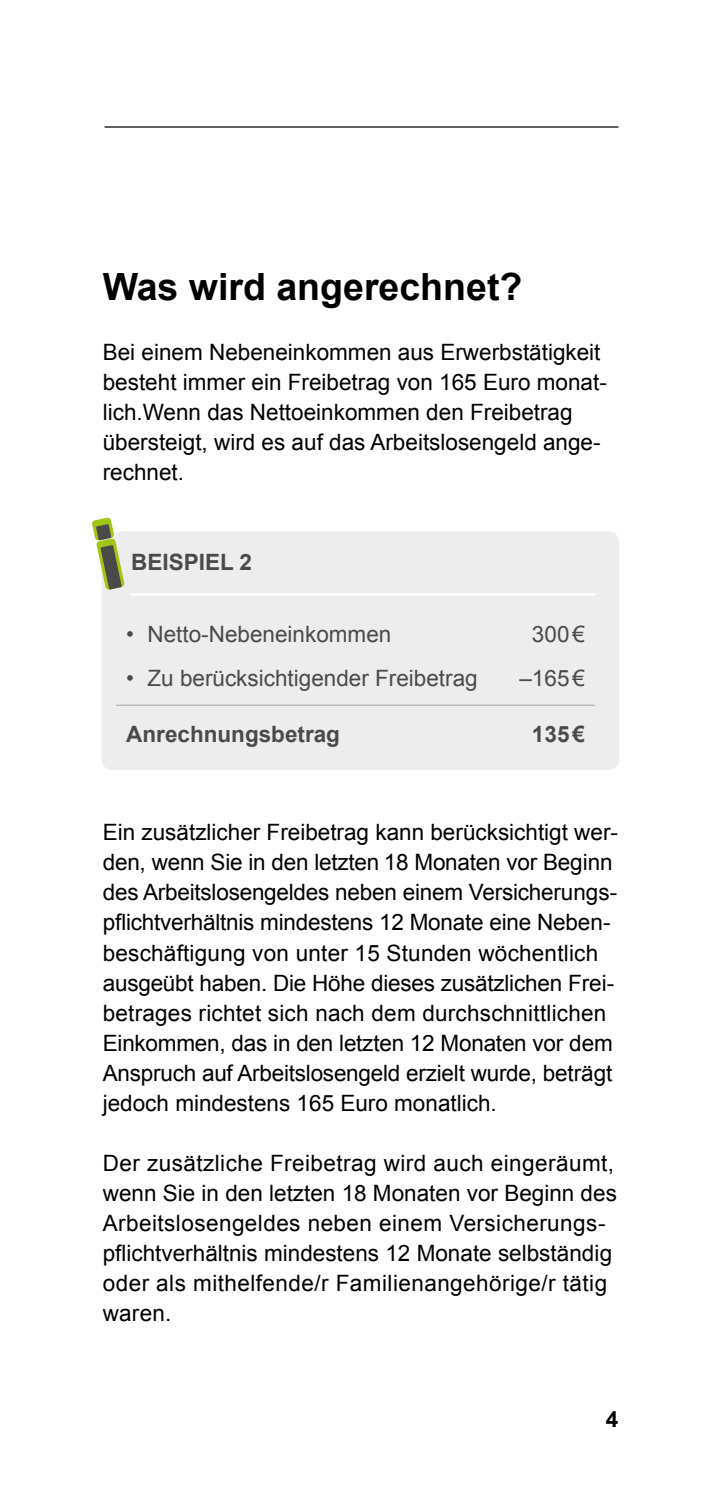
<style>
.page{position:relative;width:723px;height:1489px;background:#fff}
.page>*{position:absolute;margin:0;border:0;box-sizing:border-box;transform-origin:0 0}
.t1{font:700 37.5px "Arial";color:#000}
.t2{font:22.5px/30px "Arial";color:#000}
.t3{font:22.5px/30px "Arial";letter-spacing:.02em;color:#000}
.P_Tabelle{font:22.5px "Arial";color:#4a4a49}
.BoxHead{font:700 22.5px "Arial";color:#4a4a49}
.Li_Tabelle{font:22.5px "Arial";color:#4a4a49}
.P_Tabelle-2{font:700 22.5px "Arial";color:#4a4a49}
.t4{font:700 22.5px "Arial";color:#000}
</style>
<div class="page">
<div style="left:102px;top:531px;width:517px;height:238px;background:#ededed;border-radius:11px"></div>
<hr style="left:131px;top:593px;width:464px;height:2px;background:#fff">
<svg style="left:92px;top:517px;width:33px;height:73px"></svg>
<hr style="left:116px;top:704px;width:393px;height:1px;background:#b3b2b2">
<hr style="left:509px;top:704px;width:86px;height:1px;background:#b3b2b2">
<hr style="left:105px;top:126px;width:513px;height:2px;background:#000">
<h1 class="t1" style="left:103px;top:262px;width:421px">Was wird angerechnet?</h1>
<p class="t2" style="left:103px;top:337px;width:505px">Bei einem Nebeneinkommen aus Erwerbstätigkeit besteht immer ein Freibetrag von 165 Euro monat&shy;lich.Wenn das Nettoeinkommen den Freibetrag übersteigt, wird es auf das Arbeitslosengeld ange&shy;rechnet.</p>
<p class="BoxHead" style="left:131px;top:547px;width:122px">BEISPIEL 2</p>
<p class="P_Tabelle" style="left:126px;top:619px;width:267px">• Netto-Nebeneinkommen</p>
<p class="Li_Tabelle" style="left:532px;top:619px;width:54px">300€</p>
<p class="P_Tabelle" style="left:126px;top:663px;width:353px">• Zu berücksichtigender Freibetrag</p>
<p class="P_Tabelle" style="left:519px;top:663px;width:67px">–165€</p>
<p class="BoxHead" style="left:126px;top:718px;width:215px">Anrechnungsbetrag</p>
<p class="P_Tabelle-2" style="left:532px;top:718px;width:54px">135€</p>
<p class="t2" style="left:103px;top:817px;width:517px">Ein zusätzlicher Freibetrag kann berücksichtigt wer&shy;den, wenn Sie in den letzten 18 Monaten vor Beginn des Arbeitslosengeldes neben einem Versicherungs&shy;pflichtverhältnis mindestens 12 Monate eine Neben&shy;beschäftigung von unter 15 Stunden wöchentlich ausgeübt haben. Die Höhe dieses zusätzlichen Frei&shy;betrages richtet sich nach dem durchschnittlichen Einkommen, das in den letzten 12 Monaten vor dem Anspruch auf Arbeitslosengeld erzielt wurde, beträgt jedoch mindestens 165 Euro monatlich.</p>
<p class="t3" style="left:103px;top:1147px;width:516px">Der zusätzliche Freibetrag wird auch eingeräumt, wenn Sie in den letzten 18 Monaten vor Beginn des Arbeitslosengeldes neben einem Versicherungs&shy;pflichtverhältnis mindestens 12 Monate selbständig oder als mithelfende/r Familienangehörige/r tätig waren.</p>
<p class="t4" style="left:606px;top:1403px;width:14px">4</p>
</div>
